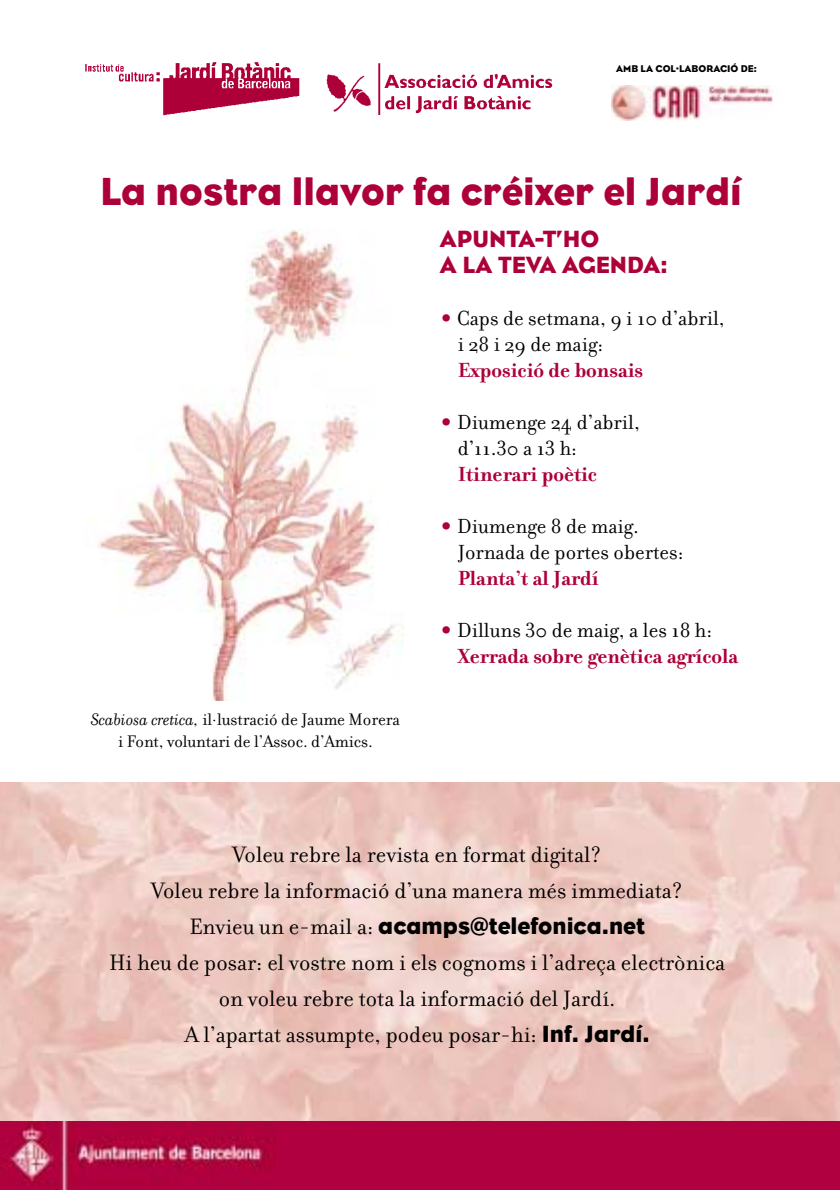
<style>
.page{position:relative;width:840px;height:1190px;background:#fff}
.page>*{position:absolute;margin:0;border:0;box-sizing:border-box;transform-origin:0 0}
.t1{font:40px "Eagle";color:#ad0038}
.t2{font:24px/36px "Filosofia";color:#000;text-align:center}
.t3{font:24px "Eagle";color:#000}
.t4{font:24px/26px "Eagle";color:#ad0038}
.t5{font:22px/26px "Filosofia";color:#000}
.t6{font:700 22px/26px "Filosofia";color:#ad0038}
.t7{font:18px/21.6px "Filosofia";letter-spacing:-.005em;color:#000;text-align:center}
.t8{font:10px "Eagle";color:#000}
.s1{font-size:48px;color:#ad0038}
.s2{font-weight:400;font-size:48px}
.s3{font-weight:400;color:#000}
.s4{font-style:italic}
.s5{font-family:"Filosofia"}
.s6{font-family:"Eagle"}
</style>
<div class="page">
<img style="left:85px;top:62px;width:215px;height:54px">
<img style="left:326px;top:63px;width:227px;height:52px">
<img style="left:612px;top:85px;width:161px;height:35px">
<img style="left:97px;top:229px;width:307px;height:471px">
<img style="left:0;top:782px;width:840px;height:340px">
<img style="left:0;top:1122px;width:840px;height:68px">
<p class="t8" style="left:616px;top:66px;width:142px">AMB LA COL·LABORACIÓ DE:</p>
<h1 class="t1" style="left:100px;top:181px;width:643px">La nostra llavor fa créixer el Jardí</h1>
<p class="t4" style="left:440px;top:229px;width:229px">APUNTA-T’HO<br>A LA TEVA AGENDA:</p>
<p class="t5" style="left:458px;top:308px;width:269px;text-indent:-18px"><span class="s1">•</span> Caps de setmana, 9 i 10 d’abril, i 28 i 29 de maig:</p>
<p class="t6" style="left:458px;top:360px;width:187px">Exposició de bonsais</p>
<p class="t5" style="left:458px;top:412px;width:184px;text-indent:-18px"><span class="s1">•</span> Diumenge 24 d’abril, d’11.30 a 13 h:</p>
<p class="t6" style="left:458px;top:464px;width:141px">Itinerari poètic</p>
<p class="t5" style="left:458px;top:516px;width:227px;text-indent:-18px"><span class="s1">•</span> Diumenge 8 de maig.<br>Jornada de portes obertes:</p>
<p class="t6" style="left:458px;top:568px;width:142px">Planta’t al Jardí</p>
<p class="t6" style="left:458px;top:620px;width:282px;text-indent:-18px"><span class="s2">•</span> <span class="s3">Dilluns 30 de maig, a les 18 h:<br></span>Xerrada sobre genètica agrícola</p>
<p class="t7" style="left:91px;top:711px;width:310px"><span class="s4">Scabiosa cretica,</span> il·lustració de Jaume Morera i Font, voluntari de l’Assoc. d’Amics.</p>
<p class="t2" style="left:151px;top:840px;width:533px">Voleu rebre la revista en format digital?<br>Voleu rebre la informació d’una manera més immediata?</p>
<p class="t3" style="left:189px;top:919px;width:457px"><span class="s5">Envieu un e-mail a:</span> acamps@telefonica.net</p>
<p class="t2" style="left:109px;top:948px;width:618px">Hi heu de posar: el vostre nom i els cognoms i l’adreça electrònica on voleu rebre tota la informació del Jardí.<br>A l’apartat assumpte, podeu posar-hi: <span class="s6">Inf. Jardí.</span></p>
</div>
